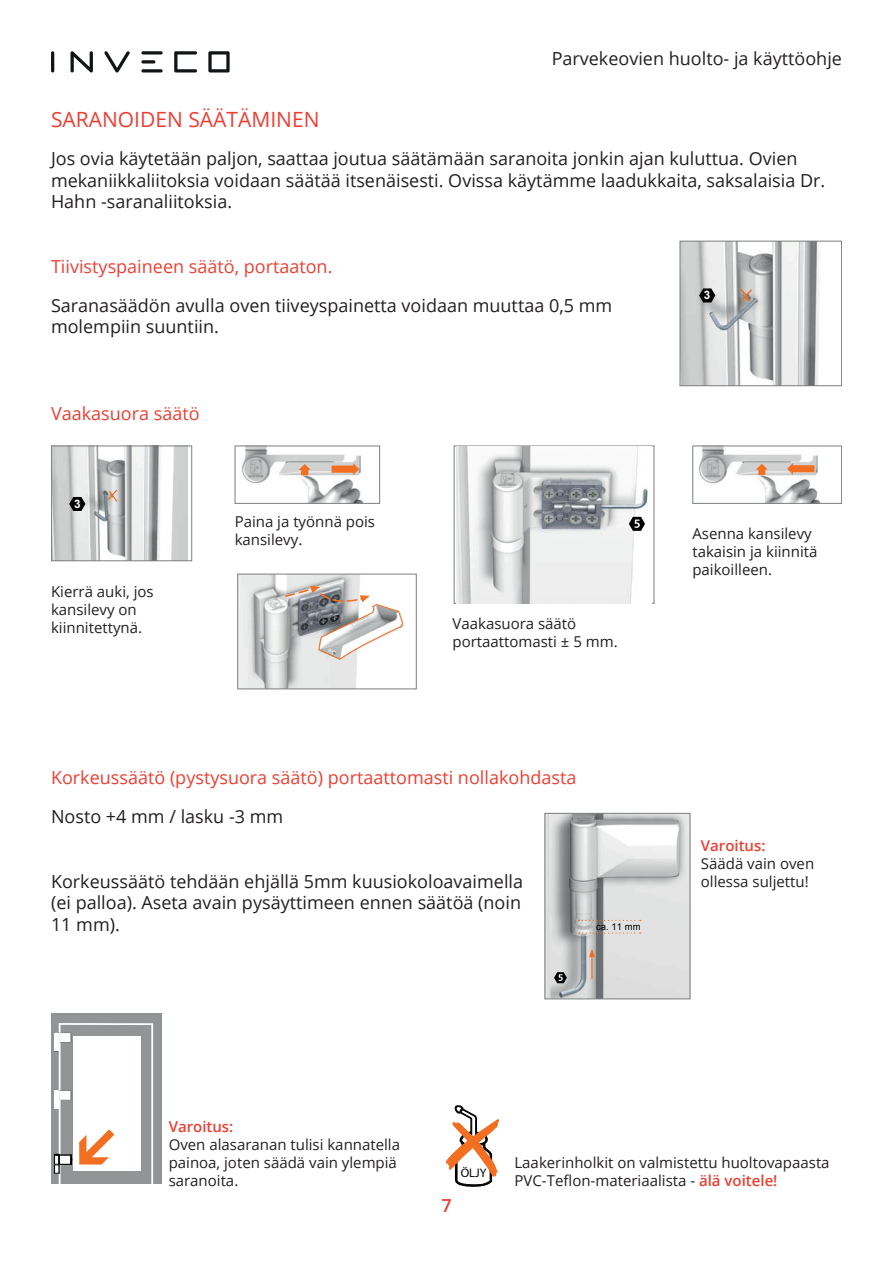
<style>
.page{position:relative;width:893px;height:1263px;background:#fff}
.page>*{position:absolute;margin:0;border:0;box-sizing:border-box;transform-origin:0 0}
.t1{font:21px "Open Sans";color:#ee3e32}
.t2{font:18px/21.6px "Open Sans";color:#231f20}
.t3{font:18px "Open Sans";color:#ee3e32}
.t4{font:600 18px "Open Sans";color:#ee3e32}
.t5{font:15px/18px "Open Sans";color:#231f20}
.t6{font:600 15px "Open Sans";color:#ee3e32}
.t7{font:12.45px "Myriad Pro";color:#000001}
.t8{font:700 11.7px "Arial";color:#fff}
.t9{font:9.45px "Arial";color:#000001}
.s1{font-weight:600;color:#ee3e32}
</style>
<div class="page">
<hr style="left:51px;top:51px;width:3px;height:21px;background:#111416;border-radius:2px">
<svg style="left:208px;top:51px;width:22px;height:21px"></svg>
<svg style="left:174px;top:51px;width:23px;height:21px"></svg>
<svg style="left:141px;top:51px;width:22px;height:4px"></svg>
<hr style="left:141px;top:69px;width:22px;height:3px;background:#111416;border-radius:2px">
<svg style="left:141px;top:60px;width:14px;height:4px"></svg>
<svg style="left:71px;top:51px;width:22px;height:21px"></svg>
<svg style="left:104px;top:51px;width:26px;height:21px"></svg>
<img style="left:682px;top:243px;width:138px;height:141px">
<svg style="left:739px;top:287px;width:14px;height:17px"></svg>
<div style="left:680px;top:241px;width:162px;height:145px;border:1px solid #7c7f7f"></div>
<svg style="left:699px;top:288px;width:16px;height:14px"></svg>
<img style="left:53px;top:448px;width:135px;height:111px">
<svg style="left:106px;top:488px;width:13px;height:15px"></svg>
<div style="left:51px;top:446px;width:141px;height:115px;border:1px solid #7c7f7f"></div>
<svg style="left:69px;top:497px;width:16px;height:14px"></svg>
<img style="left:242px;top:448px;width:121px;height:54px">
<svg style="left:299px;top:464px;width:12px;height:11px"></svg>
<svg style="left:332px;top:463px;width:27px;height:12px"></svg>
<div style="left:235px;top:446px;width:145px;height:58px;border:1px solid #7c7f7f"></div>
<img style="left:239px;top:576px;width:165px;height:111px">
<svg style="left:283px;top:586px;width:120px;height:74px"></svg>
<div style="left:237px;top:574px;width:180px;height:115px;border:1px solid #7c7f7f"></div>
<div style="left:454px;top:446px;width:200px;height:158px;border:1px solid #7c7f7f"></div>
<img style="left:457px;top:446px;width:194px;height:157px">
<svg style="left:629px;top:517px;width:16px;height:14px"></svg>
<img style="left:698px;top:448px;width:122px;height:54px">
<svg style="left:756px;top:464px;width:12px;height:11px"></svg>
<svg style="left:787px;top:463px;width:27px;height:12px"></svg>
<div style="left:692px;top:446px;width:150px;height:58px;border:1px solid #7c7f7f"></div>
<img style="left:547px;top:815px;width:141px;height:182px">
<div style="left:545px;top:813px;width:145px;height:186px;border:1px solid #7c7f7f"></div>
<svg style="left:554px;top:972px;width:13px;height:11px"></svg>
<svg style="left:579px;top:932px;width:62px;height:2px"></svg>
<svg style="left:578px;top:920px;width:63px;height:1px"></svg>
<hr style="left:591px;top:955px;width:2px;height:24px;background:#f26e21">
<svg style="left:589px;top:949px;width:6px;height:8px"></svg>
<div style="left:51px;top:1014px;width:111px;height:170px;background:#919596"></div>
<div style="left:59px;top:1023px;width:94px;height:161px;border:2px solid #fff"></div>
<svg style="left:54px;top:1090px;width:18px;height:19px"></svg>
<svg style="left:54px;top:1032px;width:18px;height:19px"></svg>
<div style="left:73px;top:1036px;width:67px;height:134px;background:#fff"></div>
<svg style="left:446px;top:1106px;width:53px;height:80px"></svg>
<svg style="left:54px;top:1121px;width:69px;height:55px"></svg>
<p class="t2" style="left:552px;top:47px;width:292px">Parvekeovien huolto- ja käyttöohje</p>
<p class="t1" style="left:51px;top:105px;width:270px">SARANOIDEN SÄÄTÄMINEN</p>
<p class="t2" style="left:51px;top:147px;width:776px">Jos ovia käytetään paljon, saattaa joutua säätämään saranoita jonkin ajan kuluttua. Ovien mekaniikkaliitoksia voidaan säätää itsenäisesti. Ovissa käytämme laadukkaita, saksalaisia Dr.<br>Hahn -saranaliitoksia.</p>
<p class="t3" style="left:51px;top:254px;width:283px">Tiivistyspaineen säätö, portaaton.</p>
<p class="t2" style="left:51px;top:294px;width:563px">Saranasäädön avulla oven tiiveyspainetta voidaan muuttaa 0,5 mm molempiin suuntiin.</p>
<p class="t3" style="left:51px;top:401px;width:150px">Vaakasuora säätö</p>
<p class="t8" style="left:74px;top:496px;width:8px">3</p>
<p class="t5" style="left:51px;top:582px;width:104px">Kierrä auki, jos kansilevy on kiinnitettynä.</p>
<p class="t5" style="left:235px;top:512px;width:142px">Paina ja työnnä pois kansilevy.</p>
<p class="t5" style="left:452px;top:614px;width:167px">Vaakasuora säätö portaattomasti ± 5 mm.</p>
<p class="t3" style="left:51px;top:765px;width:527px">Korkeussäätö (pystysuora säätö) portaattomasti nollakohdasta</p>
<p class="t2" style="left:51px;top:805px;width:234px">Nosto +4 mm / lasku -3 mm</p>
<p class="t2" style="left:51px;top:870px;width:474px;text-align:justify">Korkeussäätö tehdään ehjällä 5mm kuusiokoloavaimella (ei palloa). Aseta avain pysäyttimeen ennen säätöä (noin 11 mm).</p>
<p class="t9" style="left:596px;top:920px;width:46px">ca. 11 mm</p>
<p class="t8" style="left:704px;top:288px;width:8px">3</p>
<p class="t5" style="left:692px;top:524px;width:127px">Asenna kansilevy takaisin ja kiinnitä paikoilleen.</p>
<p class="t6" style="left:701px;top:836px;width:66px">Varoitus:</p>
<p class="t5" style="left:701px;top:854px;width:115px">Säädä vain oven ollessa suljettu!</p>
<p class="t6" style="left:169px;top:1117px;width:66px">Varoitus:</p>
<p class="t5" style="left:169px;top:1135px;width:233px">Oven alasaranan tulisi kannatella painoa, joten säädä vain ylempiä saranoita.</p>
<p class="t4" style="left:441px;top:1193px;width:12px">7</p>
<p class="t7" style="left:461px;top:1165px;width:27px">ÖLJY</p>
<p class="t5" style="left:514px;top:1153px;width:317px">Laakerinholkit on valmistettu huoltovapaasta<br>PVC-Teflon-materiaalista - <span class="s1">älä voitele!</span></p>
</div>
